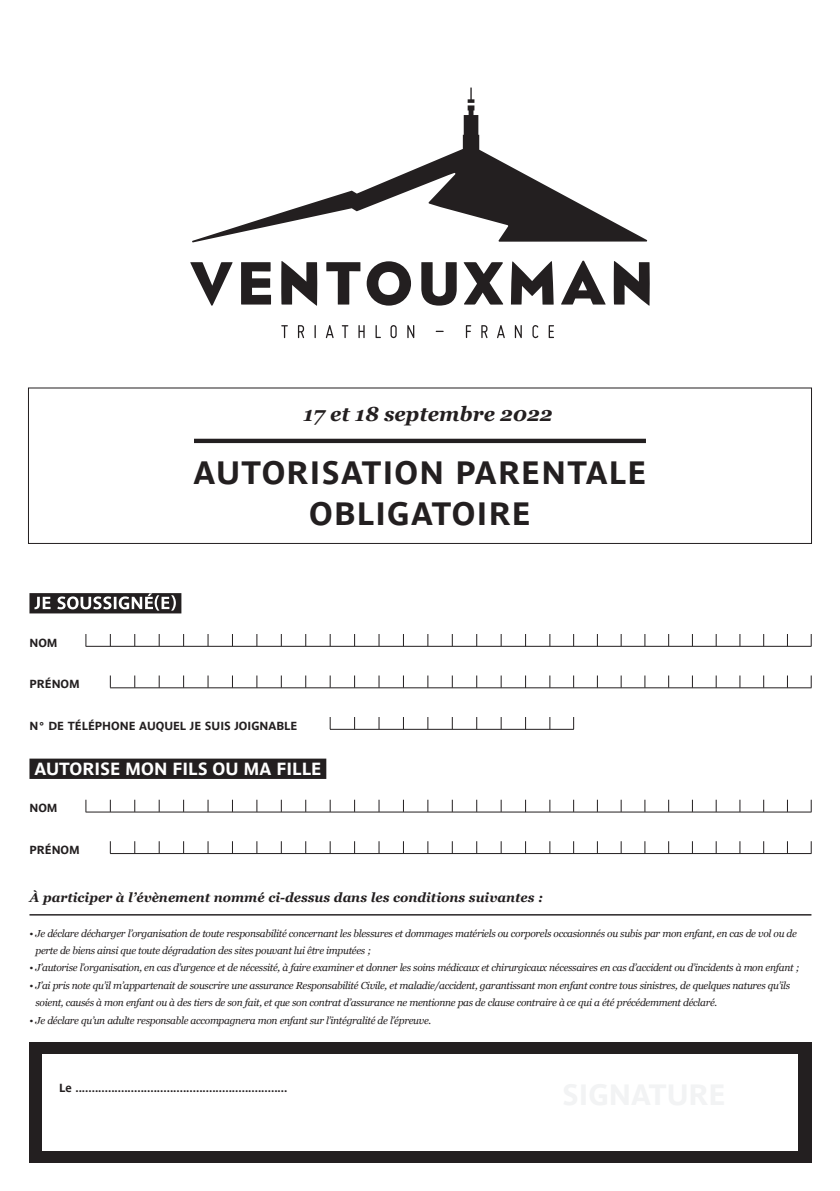
<style>
.page{position:relative;width:840px;height:1191px;background:#fff}
.page>*{position:absolute;margin:0;border:0;box-sizing:border-box;transform-origin:0 0}
.t1{font:700 32px/40.6px "Parisine Pro";letter-spacing:.04em;color:#231f20;text-align:center}
.t2{font:italic 700 20.4px "Georgia";color:#231f20}
.t3{font:700 17.4px "Parisine Pro";color:#fff}
.t4{font:italic 700 13px "Georgia";color:#231f20}
.t5{font:700 11.6px "Parisine Pro";color:#231f20}
.t6{font:italic 10.2px/17.4px "Georgia";letter-spacing:-.03em;color:#231f20}
</style>
<div class="page">
<div style="left:29px;top:1042px;width:782px;height:120px;background:#231f20"></div>
<div style="left:43px;top:1054px;width:754px;height:96px;background:#fff"></div>
<hr style="left:85px;top:646px;width:726px;height:1px;background:#231f20">
<svg style="left:85px;top:634px;width:1px;height:12px"></svg>
<svg style="left:110px;top:634px;width:1px;height:12px"></svg>
<svg style="left:134px;top:634px;width:1px;height:12px"></svg>
<svg style="left:159px;top:634px;width:1px;height:12px"></svg>
<svg style="left:183px;top:634px;width:1px;height:12px"></svg>
<svg style="left:207px;top:634px;width:1px;height:12px"></svg>
<svg style="left:232px;top:634px;width:1px;height:12px"></svg>
<svg style="left:256px;top:634px;width:1px;height:12px"></svg>
<svg style="left:281px;top:634px;width:1px;height:12px"></svg>
<svg style="left:305px;top:634px;width:1px;height:12px"></svg>
<svg style="left:329px;top:634px;width:1px;height:12px"></svg>
<svg style="left:354px;top:634px;width:1px;height:12px"></svg>
<svg style="left:378px;top:634px;width:1px;height:12px"></svg>
<svg style="left:403px;top:634px;width:1px;height:12px"></svg>
<svg style="left:427px;top:634px;width:1px;height:12px"></svg>
<svg style="left:451px;top:634px;width:1px;height:12px"></svg>
<svg style="left:476px;top:634px;width:1px;height:12px"></svg>
<svg style="left:500px;top:634px;width:1px;height:12px"></svg>
<svg style="left:525px;top:634px;width:1px;height:12px"></svg>
<svg style="left:549px;top:634px;width:1px;height:12px"></svg>
<svg style="left:573px;top:634px;width:1px;height:12px"></svg>
<svg style="left:596px;top:634px;width:1px;height:12px"></svg>
<svg style="left:620px;top:634px;width:1px;height:12px"></svg>
<svg style="left:644px;top:634px;width:1px;height:12px"></svg>
<svg style="left:668px;top:634px;width:1px;height:12px"></svg>
<svg style="left:691px;top:634px;width:1px;height:12px"></svg>
<svg style="left:715px;top:634px;width:1px;height:12px"></svg>
<svg style="left:739px;top:634px;width:1px;height:12px"></svg>
<svg style="left:763px;top:634px;width:1px;height:12px"></svg>
<svg style="left:810px;top:634px;width:1px;height:12px"></svg>
<hr style="left:85px;top:811px;width:726px;height:1px;background:#231f20">
<svg style="left:85px;top:799px;width:1px;height:13px"></svg>
<svg style="left:110px;top:799px;width:1px;height:13px"></svg>
<svg style="left:134px;top:799px;width:1px;height:13px"></svg>
<svg style="left:159px;top:799px;width:1px;height:13px"></svg>
<svg style="left:183px;top:799px;width:1px;height:13px"></svg>
<svg style="left:207px;top:799px;width:1px;height:13px"></svg>
<svg style="left:232px;top:799px;width:1px;height:13px"></svg>
<svg style="left:256px;top:799px;width:1px;height:13px"></svg>
<svg style="left:281px;top:799px;width:1px;height:13px"></svg>
<svg style="left:305px;top:799px;width:1px;height:13px"></svg>
<svg style="left:329px;top:799px;width:1px;height:13px"></svg>
<svg style="left:354px;top:799px;width:1px;height:13px"></svg>
<svg style="left:378px;top:799px;width:1px;height:13px"></svg>
<svg style="left:403px;top:799px;width:1px;height:13px"></svg>
<svg style="left:427px;top:799px;width:1px;height:13px"></svg>
<svg style="left:451px;top:799px;width:1px;height:13px"></svg>
<svg style="left:476px;top:799px;width:1px;height:13px"></svg>
<svg style="left:500px;top:799px;width:1px;height:13px"></svg>
<svg style="left:525px;top:799px;width:1px;height:12px"></svg>
<svg style="left:549px;top:799px;width:1px;height:13px"></svg>
<svg style="left:573px;top:799px;width:1px;height:13px"></svg>
<svg style="left:596px;top:800px;width:1px;height:12px"></svg>
<svg style="left:620px;top:799px;width:1px;height:13px"></svg>
<svg style="left:644px;top:799px;width:1px;height:13px"></svg>
<svg style="left:668px;top:799px;width:1px;height:13px"></svg>
<svg style="left:691px;top:800px;width:1px;height:12px"></svg>
<svg style="left:715px;top:799px;width:1px;height:13px"></svg>
<svg style="left:739px;top:799px;width:1px;height:13px"></svg>
<svg style="left:763px;top:799px;width:1px;height:13px"></svg>
<svg style="left:810px;top:799px;width:1px;height:13px"></svg>
<hr style="left:110px;top:687px;width:701px;height:1px;background:#231f20">
<svg style="left:110px;top:675px;width:1px;height:12px"></svg>
<svg style="left:134px;top:675px;width:1px;height:12px"></svg>
<svg style="left:159px;top:675px;width:1px;height:12px"></svg>
<svg style="left:183px;top:675px;width:1px;height:12px"></svg>
<svg style="left:207px;top:675px;width:1px;height:12px"></svg>
<svg style="left:232px;top:675px;width:1px;height:12px"></svg>
<svg style="left:256px;top:675px;width:1px;height:12px"></svg>
<svg style="left:281px;top:675px;width:1px;height:12px"></svg>
<svg style="left:305px;top:675px;width:1px;height:12px"></svg>
<svg style="left:329px;top:675px;width:1px;height:12px"></svg>
<svg style="left:354px;top:675px;width:1px;height:12px"></svg>
<svg style="left:378px;top:675px;width:1px;height:12px"></svg>
<svg style="left:403px;top:675px;width:1px;height:12px"></svg>
<svg style="left:427px;top:675px;width:1px;height:12px"></svg>
<svg style="left:451px;top:675px;width:1px;height:12px"></svg>
<svg style="left:476px;top:675px;width:1px;height:12px"></svg>
<svg style="left:500px;top:675px;width:1px;height:12px"></svg>
<svg style="left:525px;top:675px;width:1px;height:13px"></svg>
<svg style="left:549px;top:675px;width:1px;height:12px"></svg>
<svg style="left:573px;top:675px;width:1px;height:12px"></svg>
<svg style="left:596px;top:675px;width:1px;height:12px"></svg>
<svg style="left:620px;top:675px;width:1px;height:12px"></svg>
<svg style="left:644px;top:675px;width:1px;height:12px"></svg>
<svg style="left:668px;top:675px;width:1px;height:12px"></svg>
<svg style="left:715px;top:675px;width:1px;height:12px"></svg>
<svg style="left:739px;top:675px;width:1px;height:12px"></svg>
<svg style="left:763px;top:675px;width:1px;height:12px"></svg>
<svg style="left:810px;top:675px;width:1px;height:12px"></svg>
<hr style="left:110px;top:853px;width:701px;height:1px;background:#231f20">
<svg style="left:110px;top:841px;width:1px;height:12px"></svg>
<svg style="left:134px;top:841px;width:1px;height:12px"></svg>
<svg style="left:159px;top:841px;width:1px;height:12px"></svg>
<svg style="left:183px;top:841px;width:1px;height:12px"></svg>
<svg style="left:207px;top:841px;width:1px;height:12px"></svg>
<svg style="left:232px;top:841px;width:1px;height:12px"></svg>
<svg style="left:256px;top:841px;width:1px;height:12px"></svg>
<svg style="left:281px;top:841px;width:1px;height:12px"></svg>
<svg style="left:305px;top:841px;width:1px;height:12px"></svg>
<svg style="left:329px;top:841px;width:1px;height:12px"></svg>
<svg style="left:354px;top:841px;width:1px;height:12px"></svg>
<svg style="left:378px;top:841px;width:1px;height:12px"></svg>
<svg style="left:403px;top:841px;width:1px;height:12px"></svg>
<svg style="left:427px;top:841px;width:1px;height:12px"></svg>
<svg style="left:451px;top:841px;width:1px;height:12px"></svg>
<svg style="left:476px;top:841px;width:1px;height:12px"></svg>
<svg style="left:500px;top:841px;width:1px;height:12px"></svg>
<svg style="left:525px;top:841px;width:1px;height:12px"></svg>
<svg style="left:549px;top:841px;width:1px;height:12px"></svg>
<svg style="left:573px;top:841px;width:1px;height:12px"></svg>
<svg style="left:596px;top:841px;width:1px;height:12px"></svg>
<svg style="left:620px;top:841px;width:1px;height:12px"></svg>
<svg style="left:644px;top:841px;width:1px;height:12px"></svg>
<svg style="left:668px;top:841px;width:1px;height:12px"></svg>
<svg style="left:691px;top:841px;width:1px;height:12px"></svg>
<svg style="left:715px;top:841px;width:1px;height:12px"></svg>
<svg style="left:739px;top:841px;width:1px;height:12px"></svg>
<svg style="left:763px;top:841px;width:1px;height:12px"></svg>
<svg style="left:810px;top:841px;width:1px;height:12px"></svg>
<hr style="left:330px;top:729px;width:243px;height:1px;background:#231f20">
<svg style="left:329px;top:717px;width:1px;height:12px"></svg>
<svg style="left:354px;top:717px;width:1px;height:12px"></svg>
<svg style="left:378px;top:717px;width:1px;height:12px"></svg>
<svg style="left:403px;top:717px;width:1px;height:12px"></svg>
<svg style="left:427px;top:717px;width:1px;height:12px"></svg>
<svg style="left:451px;top:717px;width:1px;height:12px"></svg>
<svg style="left:476px;top:717px;width:1px;height:12px"></svg>
<svg style="left:500px;top:717px;width:1px;height:12px"></svg>
<svg style="left:525px;top:717px;width:1px;height:12px"></svg>
<svg style="left:549px;top:717px;width:1px;height:12px"></svg>
<svg style="left:573px;top:717px;width:1px;height:12px"></svg>
<div style="left:29px;top:593px;width:152px;height:20px;background:#231f20"></div>
<svg style="left:34px;top:593px;width:142px;height:17px"></svg>
<div style="left:29px;top:758px;width:297px;height:21px;background:#231f20"></div>
<hr style="left:29px;top:914px;width:782px;height:1px;background:#231f20">
<hr style="left:194px;top:439px;width:451px;height:4px;background:#231f20">
<div style="left:28px;top:387px;width:783px;height:157px;border:1px solid #231f20"></div>
<svg style="left:190px;top:88px;width:459px;height:250px"></svg>
<p class="t5" style="left:29px;top:634px;width:30px">NOM</p>
<p class="t5" style="left:29px;top:675px;width:52px">PRÉNOM</p>
<h2 class="t2" style="left:303px;top:400px;width:250px">17 et 18 septembre 2022</h2>
<h1 class="t1" style="left:193px;top:450px;width:454px">AUTORISATION PARENTALE<br>OBLIGATOIRE</h1>
<p class="t5" style="left:29px;top:716px;width:269px">N° DE TÉLÉPHONE AUQUEL JE SUIS JOIGNABLE</p>
<h3 class="t3" style="left:34px;top:755px;width:288px">AUTORISE MON FILS OU MA FILLE</h3>
<p class="t5" style="left:29px;top:799px;width:30px">NOM</p>
<p class="t5" style="left:29px;top:841px;width:52px">PRÉNOM</p>
<p class="t4" style="left:29px;top:888px;width:515px">À participer à l’évènement nommé ci-dessus dans les conditions suivantes :</p>
<p class="t6" style="left:35px;top:924px;width:762px;text-indent:-6px">• Je déclare décharger l’organisation de toute responsabilité concernant les blessures et dommages matériels ou corporels occasionnés ou subis par mon enfant, en cas de vol ou de perte de biens ainsi que toute dégradation des sites pouvant lui être imputées ;</p>
<p class="t6" style="left:29px;top:958px;width:771px">• J’autorise l’organisation, en cas d’urgence et de nécessité, à faire examiner et donner les soins médicaux et chirurgicaux nécessaires en cas d’accident ou d’incidents à mon enfant ;</p>
<p class="t6" style="left:36px;top:976px;width:755px;text-indent:-6px">• J’ai pris note qu’il m’appartenait de souscrire une assurance Responsabilité Civile, et maladie/accident, garantissant mon enfant contre tous sinistres, de quelques natures qu’ils soient, causés à mon enfant ou à des tiers de son fait, et que son contrat d’assurance ne mentionne pas de clause contraire à ce qui a été précédemment déclaré.</p>
<p class="t6" style="left:29px;top:1011px;width:403px">• Je déclare qu’un adulte responsable accompagnera mon enfant sur l’intégralité de l’épreuve.</p>
<p class="t5" style="left:59px;top:1079px;width:230px">Le .................................................................</p>
</div>
